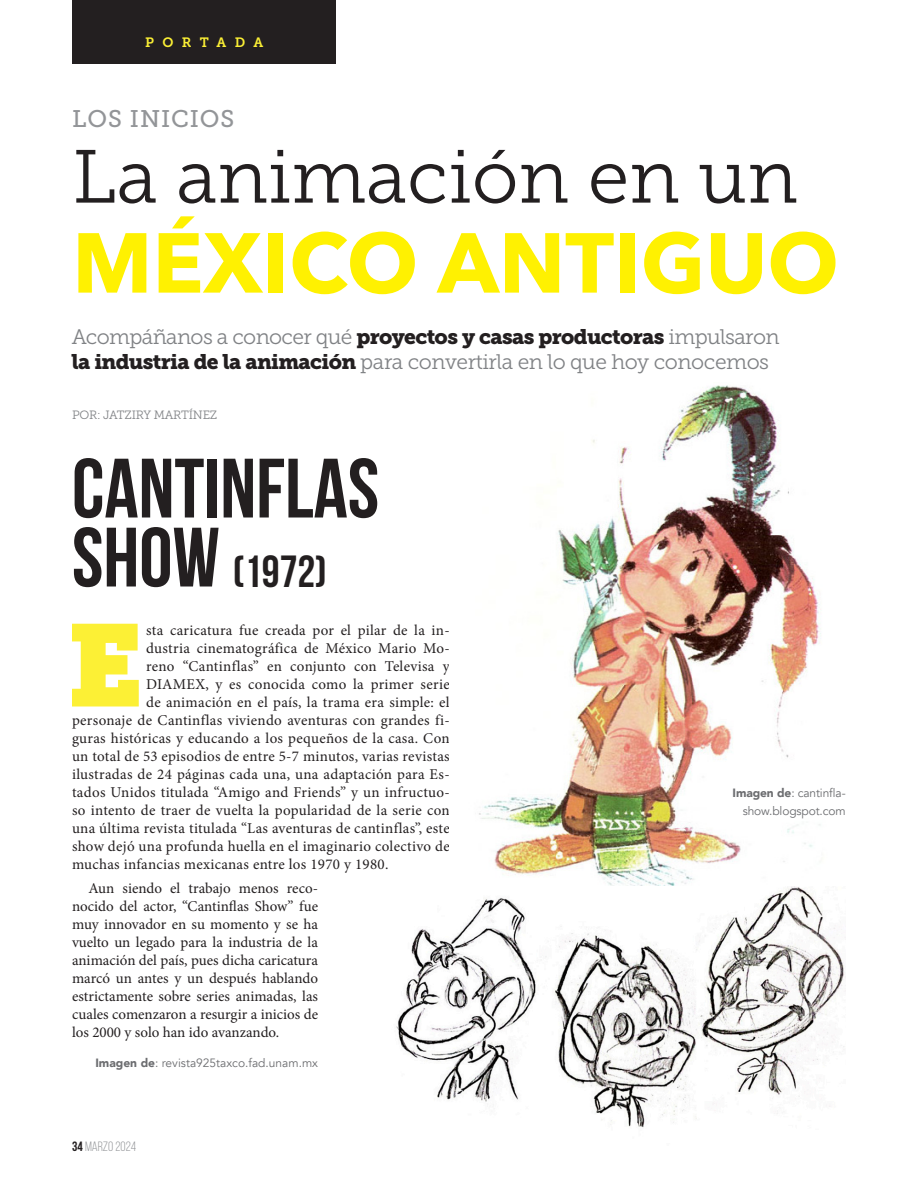
<style>
.page{position:relative;width:918px;height:1188px;background:#fff}
.page>*{position:absolute;margin:0;border:0;box-sizing:border-box;transform-origin:0 0}
.t1{font:115.2px "Museo Slab";color:#fcf035}
.t2{font:700 84px "Avenir Next";color:#fff101}
.t3{font:700 84px "Bebas Neue";color:#231f20}
.t4{font:75px "Museo Slab 300";color:#231f20}
.t5{font:700 45px "Bebas Neue";color:#231f20}
.t6{font:24px "Museo Slab 500";letter-spacing:.04em;color:#939598}
.t7{font:21px "Museo Slab 300";letter-spacing:-.03em;color:#808285}
.t8{font:15px/18px "Minion Pro";letter-spacing:.02em;color:#231f20;text-align:justify}
.t9{font:13.5px "Bebas Neue";color:#939598}
.t10{font:13.5px "Museo Slab 700";letter-spacing:.615em;color:#fcf035}
.t11{font:12px/18px "Avenir";letter-spacing:-.005em;color:#6c6d70;text-align:right}
.t12{font:12px "Museo Slab 300";letter-spacing:-.02em;color:#808285}
.s1{font-family:"Museo Slab 900";color:#231f20}
.s2{font-size:84px}
.s3{font-weight:900}
.s4{font-weight:700;color:#231f20}
</style>
<div class="page">
<div style="left:72px;top:0;width:264px;height:64px;background:#231f20"></div>
<img style="left:479px;top:385px;width:342px;height:501px">
<img style="left:396px;top:886px;width:450px;height:242px">
<p class="t10" style="left:145px;top:35px;width:120px">PORTADA</p>
<p class="t6" style="left:72px;top:105px;width:164px">LOS INICIOS</p>
<p class="t4" style="left:72px;top:136px;width:727px">La animación en un</p>
<p class="t2" style="left:72px;top:190px;width:768px">MÉXICO ANTIGUO</p>
<p class="t7" style="left:72px;top:326px;width:709px">Acompáñanos a conocer qué <span class="s1">proyectos y casas productoras</span> impulsaron</p>
<p class="t7" style="left:72px;top:351px;width:699px"><span class="s1">la industria de la animación</span> para convertirla en lo que hoy conocemos</p>
<p class="t12" style="left:72px;top:408px;width:147px">POR: JATZIRY MARTÍNEZ</p>
<p class="t3" style="left:72px;top:442px;width:309px">CANTINFLAS</p>
<p class="t5" style="left:72px;top:546px;width:256px"><span class="s2">SHOW</span> (1972)</p>
<p class="t1" style="left:66px;top:598px;width:79px">E</p>
<p class="t8" style="left:146px;top:621px;width:305px">sta caricatura fue creada por el pilar de la in-</p>
<p class="t8" style="left:146px;top:639px;width:305px">dustria cinematográfica de México Mario Mo-</p>
<p class="t8" style="left:146px;top:657px;width:305px">reno “Cantinflas” en conjunto con Televisa y</p>
<p class="t8" style="left:146px;top:675px;width:305px">DIAMEX, y es conocida como la primer serie</p>
<p class="t8" style="left:146px;top:693px;width:305px">de animación en el país, la trama era simple: el</p>
<p class="t8" style="left:72px;top:711px;width:379px">personaje de Cantinflas viviendo aventuras con grandes fi-</p>
<p class="t8" style="left:72px;top:729px;width:379px">guras históricas y educando a los pequeños de la casa. Con</p>
<p class="t8" style="left:72px;top:747px;width:379px">un total de 53 episodios de entre 5-7 minutos, varias revistas</p>
<p class="t8" style="left:72px;top:765px;width:379px">ilustradas de 24 páginas cada una, una adaptación para Es-</p>
<p class="t8" style="left:72px;top:783px;width:379px">tados Unidos titulada “Amigo and Friends” y un infructuo-</p>
<p class="t8" style="left:72px;top:801px;width:379px">so intento de traer de vuelta la popularidad de la serie con</p>
<p class="t8" style="left:72px;top:819px;width:379px">una última revista titulada “Las aventuras de cantinflas”, este</p>
<p class="t8" style="left:72px;top:837px;width:379px">show dejó una profunda huella en el imaginario colectivo de</p>
<p class="t8" style="left:72px;top:855px;width:318px">muchas infancias mexicanas entre los 1970 y 1980.</p>
<p class="t8" style="left:72px;top:880px;width:248px;text-indent:16px">Aun siendo el trabajo menos reco&shy;nocido del actor, “Cantinflas Show” fue muy innovador en su momento y se ha vuelto un legado para la industria de la animación del país, pues dicha caricatura marcó un antes y un después hablando estrictamente sobre series animadas, las cuales comenzaron a resurgir a inicios de los 2000 y solo han ido avanzando.</p>
<p class="t11" style="left:95px;top:1054px;width:224px"><span class="s3">Imagen de</span>: revista925taxco.fad.unam.mx</p>
<p class="t9" style="left:72px;top:1139px;width:65px"><span class="s4">34</span> MARZO 2024</p>
<p class="t11" style="left:733px;top:784px;width:115px"><span class="s3">Imagen de</span>: cantinfla&shy;show.blogspot.com</p>
</div>
